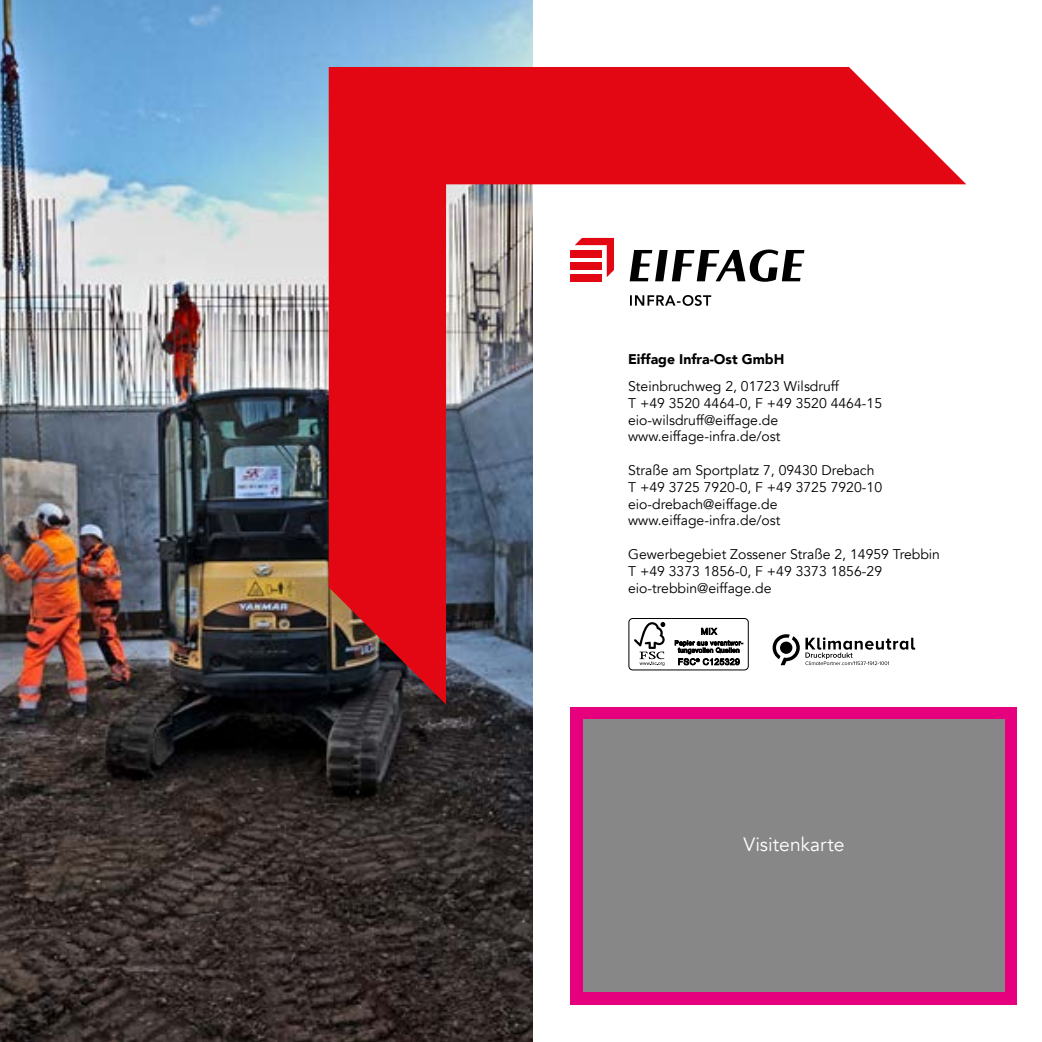
<style>
.page{position:relative;width:1042px;height:1042px;background:#fff}
.page>*{position:absolute;margin:0;border:0;box-sizing:border-box;transform-origin:0 0}
.t1{font:19.25px "Avenir";color:#fff}
.t2{font:14px/16.8px "Avenir";color:#000}
.t3{font:900 14px "Avenir";color:#000}
</style>
<div class="page">
<img style="left:0;top:0;width:532px;height:1042px">
<svg style="left:329px;top:67px;width:637px;height:637px"></svg>
<div style="left:629px;top:618px;width:119px;height:52px;background:#fff;border-radius:4px"></div>
<div style="left:628px;top:618px;width:120px;height:52px;border:1px solid #000;border-radius:4px"></div>
<svg style="left:634px;top:622px;width:31px;height:44px"></svg>
<svg style="left:675px;top:628px;width:68px;height:37px"></svg>
<svg style="left:772px;top:634px;width:143px;height:31px"></svg>
<div style="left:570px;top:274px;width:32px;height:7px;background:#e30613"></div>
<div style="left:570px;top:262px;width:32px;height:7px;background:#e30613"></div>
<div style="left:570px;top:250px;width:32px;height:7px;background:#e30613"></div>
<svg style="left:575px;top:238px;width:39px;height:39px"></svg>
<svg style="left:630px;top:249px;width:174px;height:33px"></svg>
<svg style="left:630px;top:295px;width:81px;height:11px"></svg>
<div style="left:570px;top:707px;width:447px;height:298px;background:#e6007d"></div>
<div style="left:583px;top:719px;width:422px;height:273px;background:#878787"></div>
<p class="t3" style="left:628px;top:347px;width:158px">Eiffage Infra-Ost GmbH</p>
<p class="t2" style="left:628px;top:378px;width:255px">Steinbruchweg 2, 01723 Wilsdruff<br>T +49 3520 4464-0, F +49 3520 4464-15 eio-wilsdruff@eiffage.de www.eiffage-infra.de/ost</p>
<p class="t2" style="left:628px;top:462px;width:255px">Straße am Sportplatz 7, 09430 Drebach<br>T +49 3725 7920-0, F +49 3725 7920-10 eio-drebach@eiffage.de www.eiffage-infra.de/ost</p>
<p class="t2" style="left:628px;top:546px;width:313px">Gewerbegebiet Zossener Straße 2, 14959 Trebbin<br>T +49 3373 1856-0, F +49 3373 1856-29 eio-trebbin@eiffage.de</p>
<h1 class="t1" style="left:743px;top:832px;width:103px">Visitenkarte</h1>
</div>
